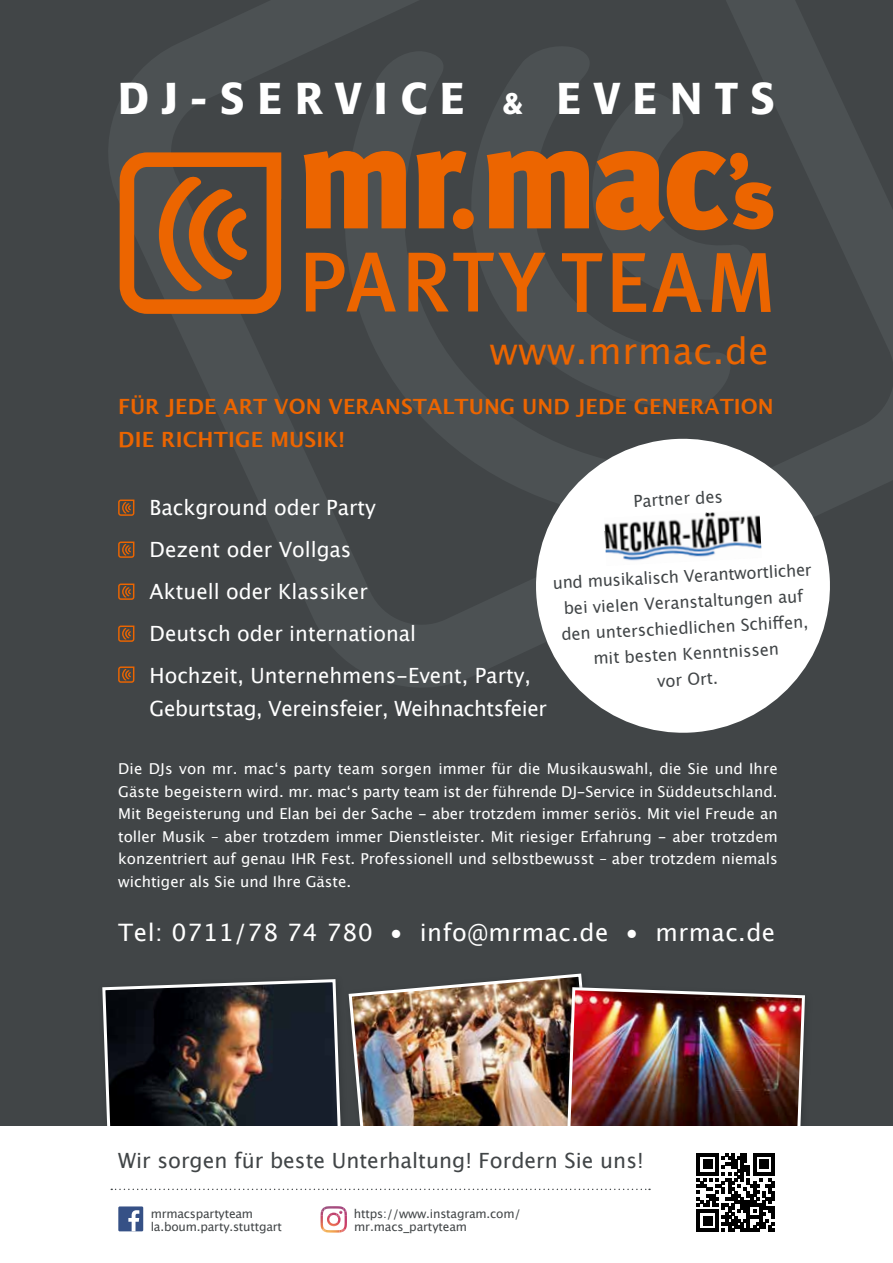
<style>
.page{position:relative;width:893px;height:1263px;background:#fff}
.page>*{position:absolute;margin:0;border:0;box-sizing:border-box;transform-origin:0 0}
.t1{font:500 44.1px "Formata";letter-spacing:.29em;color:#fff}
.t2{font:36.3px "Lucida Grande";letter-spacing:.02em;color:#ec6500}
.t3{font:24px "Lucida Grande";letter-spacing:.02em;color:#fff}
.t4{font:21px/42px "Lucida Grande";color:#fff}
.t5{font:700 21px/33px "Lucida Grande";letter-spacing:.005em;color:#ec6500}
.t6{font:21px "Lucida Grande";color:#414547}
.t7{font:21px "Lucida Grande";letter-spacing:-.02em;color:#fff}
.t8{font:16.65px/25.8px "Lucida Grande";color:#414547;text-align:center}
.t9{font:15px/22.5px "Lucida Grande";color:#fff;text-align:justify}
.t10{font:12px "Lucida Grande";letter-spacing:-.015em;color:#414547}
.s1{font-size:29.55px}
</style>
<div class="page">
<div style="left:0;top:0;width:893px;height:1127px;background:#414547"></div>
<svg style="left:109px;top:0;width:784px;height:687px"></svg>
<svg style="left:118px;top:499px;width:16px;height:17px"></svg>
<svg style="left:118px;top:541px;width:16px;height:17px"></svg>
<svg style="left:118px;top:583px;width:16px;height:17px"></svg>
<svg style="left:118px;top:625px;width:16px;height:17px"></svg>
<svg style="left:118px;top:666px;width:16px;height:17px"></svg>
<svg style="left:306px;top:253px;width:90px;height:58px"></svg>
<svg style="left:408px;top:253px;width:138px;height:58px"></svg>
<svg style="left:562px;top:253px;width:41px;height:59px"></svg>
<svg style="left:613px;top:253px;width:33px;height:59px"></svg>
<svg style="left:652px;top:253px;width:50px;height:59px"></svg>
<svg style="left:712px;top:253px;width:59px;height:59px"></svg>
<svg style="left:596px;top:151px;width:177px;height:80px"></svg>
<svg style="left:487px;top:151px;width:102px;height:77px"></svg>
<svg style="left:416px;top:151px;width:58px;height:78px"></svg>
<svg style="left:304px;top:151px;width:102px;height:77px"></svg>
<svg style="left:120px;top:152px;width:161px;height:162px"></svg>
<img style="left:101px;top:973px;width:706px;height:259px">
<svg style="left:532px;top:435px;width:302px;height:298px;fill:#fff"></svg>
<img style="left:604px;top:510px;width:158px;height:56px">
<h1 class="t1" style="left:118px;top:71px;width:658px">DJ-SERVICE <span class="s1">&amp;</span> EVENTS</h1>
<h2 class="t2" style="left:490px;top:330px;width:281px">www.mrmac.de</h2>
<h3 class="t5" style="left:118px;top:390px;width:657px">FÜR JEDE ART VON VERANSTALTUNG UND JEDE GENERATION<br>DIE RICHTIGE MUSIK!</h3>
<p class="t8" style="left:633px;top:488px;width:91px;rotate:-3deg">Partner des</p>
<h3 class="t4" style="left:150px;top:486px;width:383px">Background oder Party<br>Dezent oder Vollgas<br>Aktuell oder Klassiker<br>Deutsch oder international<br>Hochzeit, Unternehmens-Event, Party,</h3>
<h3 class="t7" style="left:150px;top:696px;width:399px">Geburtstag, Vereinsfeier, Weihnachtsfeier</h3>
<p class="t8" style="left:552px;top:570px;width:261px;rotate:-3deg">und musikalisch Verantwortlicher bei vielen Veranstaltungen auf den unterschiedlichen Schiff en, mit besten Kenntnissen<br>vor Ort.</p>
<p class="t9" style="left:118px;top:758px;width:661px">Die DJs von mr. mac‘s party team sorgen immer für die Musikauswahl, die Sie und Ihre Gäste begeistern wird. mr. mac‘s party team ist der führende DJ-Service in Süddeutschland.<br>Mit Begeisterung und Elan bei der Sache - aber trotzdem immer seriös. Mit viel Freude an toller Musik – aber trotzdem immer Dienstleister. Mit riesiger Erfahrung - aber trotzdem konzentriert auf genau IHR Fest. Professionell und selbstbewusst – aber trotzdem niemals wichtiger als Sie und Ihre Gäste.</p>
<h3 class="t3" style="left:118px;top:919px;width:659px">Tel: 0711/78 74 780 • info@mrmac.de • mrmac.de</h3>
<h3 class="t6" style="left:118px;top:1149px;width:527px">Wir sorgen für beste Unterhaltung! Fordern Sie uns!</h3>
<p class="t10" style="left:151px;top:1206px;width:104px">mrmacspartyteam</p>
<p class="t10" style="left:354px;top:1206px;width:168px">https://www.instagram.com/</p>
<p class="t10" style="left:151px;top:1220px;width:133px">la.boum.party.stuttgart</p>
<p class="t10" style="left:354px;top:1220px;width:114px">mr.macs_partyteam</p>
</div>
